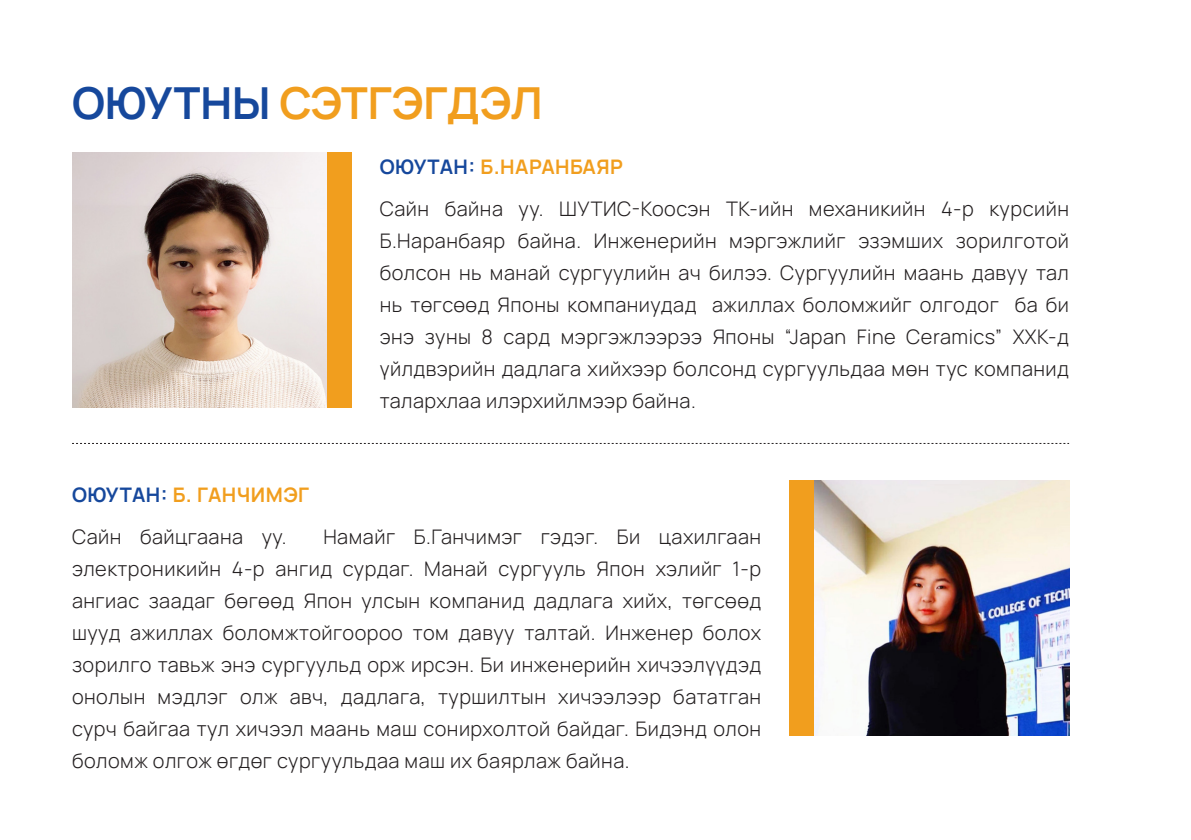
<style>
.page{position:relative;width:1191px;height:840px;background:#fff}
.page>*{position:absolute;margin:0;border:0;box-sizing:border-box;transform-origin:0 0}
.t1{font:700 44px "Manrope";color:#f19e1e}
.t2{font:300 20px/32px "Manrope";letter-spacing:.025em;color:#231f20;text-align:justify}
.t3{font:700 20px "Manrope";letter-spacing:.025em;color:#f19e1e}
.s1{color:#16489c}
</style>
<div class="page">
<img style="left:72px;top:152px;width:255px;height:255px">
<img style="left:814px;top:480px;width:255px;height:255px">
<div style="left:327px;top:152px;width:24px;height:255px;background:#f19e1e"></div>
<div style="left:789px;top:480px;width:25px;height:255px;background:#f19e1e"></div>
<svg style="left:72px;top:443px;width:997px;height:1px"></svg>
<p class="t1" style="left:72px;top:72px;width:472px"><span class="s1">ОЮУТНЫ</span> СЭТГЭГДЭЛ</p>
<p class="t3" style="left:380px;top:152px;width:245px"><span class="s1">ОЮУТАН:</span> Б.НАРАНБАЯР</p>
<p class="t2" style="left:380px;top:191px;width:691px">Сайн байна уу. ШУТИС-Коосэн ТК-ийн механикийн 4-р курсийн Б.Наранбаяр байна. Инженерийн мэргэжлийг эзэмших зорилготой болсон нь манай сургуулийн ач билээ. Сургуулийн маань давуу тал нь төгсөөд Японы компаниудад ажиллах боломжийг олгодог ба би энэ зуны 8 сард мэргэжлээрээ Японы “Japan Fine Ceramics” ХХК-д үйлдвэрийн дадлага хийхээр болсонд сургуульдаа мөн тус компанид талархлаа илэрхийлмээр байна.</p>
<p class="t3" style="left:72px;top:480px;width:239px"><span class="s1">ОЮУТАН:</span> Б. ГАНЧИМЭГ</p>
<p class="t2" style="left:72px;top:519px;width:216px">Сайн байцгаана уу.</p>
<p class="t2" style="left:72px;top:519px;width:690px;text-indent:251px">Намайг Б.Ганчимэг гэдэг. Би цахилгаан электроникийн 4-р ангид сурдаг. Манай сургууль Япон хэлийг 1-р ангиас заадаг бөгөөд Япон улсын компанид дадлага хийх, төгсөөд шууд ажиллах боломжтойгоороо том давуу талтай. Инженер болох зорилго тавьж энэ сургуульд орж ирсэн. Би инженерийн хичээлүүдэд онолын мэдлэг олж авч, дадлага, туршилтын хичээлээр бататган сурч байгаа тул хичээл маань маш сонирхолтой байдаг. Бидэнд олон боломж олгож өгдөг сургуульдаа маш их баярлаж байна.</p>
</div>
